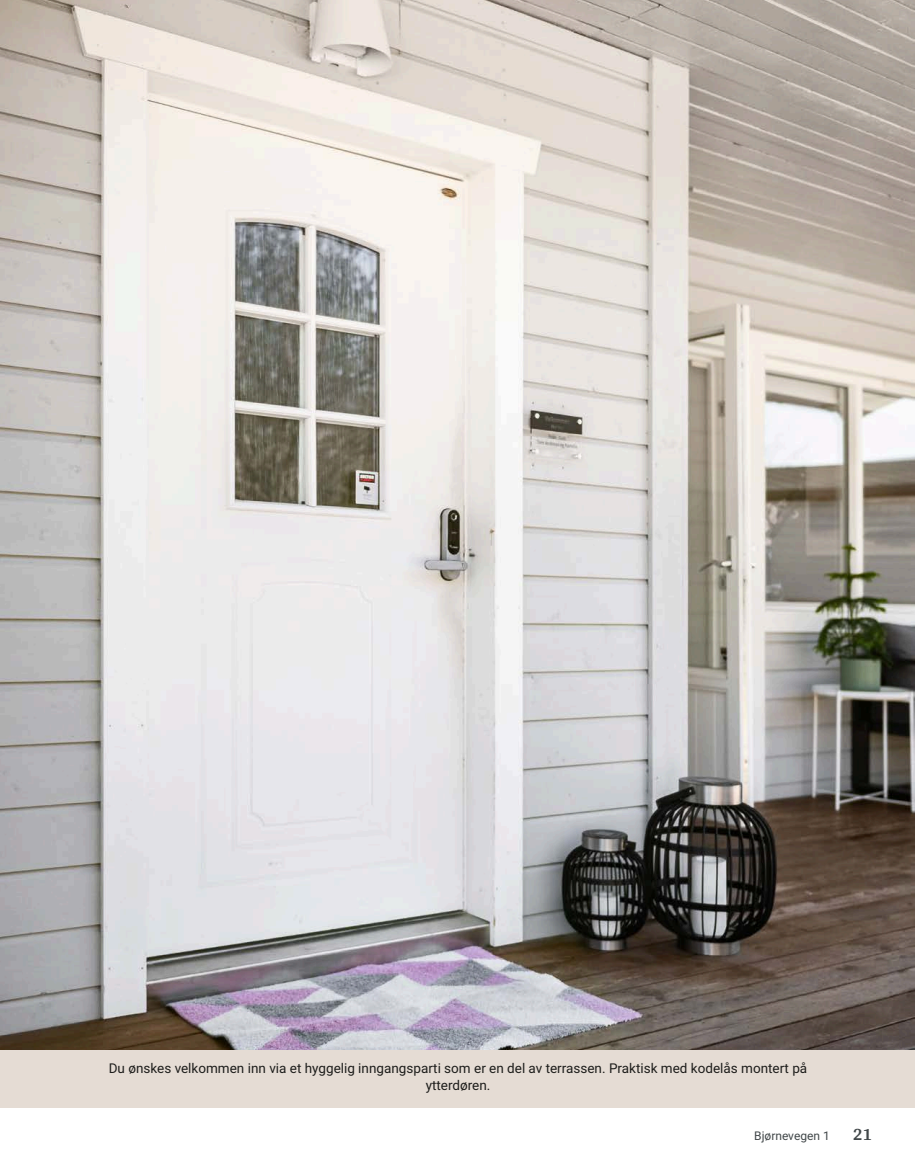
<style>
.page{position:relative;width:915px;height:1172px;background:#fff}
.page>*{position:absolute;margin:0;border:0;box-sizing:border-box;transform-origin:0 0}
.t1{font:700 18px "Arya";color:#414749}
.t2{font:13.5px/16.5px "Roboto Vitec";color:#1d1d1b;text-align:center}
.t3{font:12px "Roboto Vitec";color:#414749}
</style>
<div class="page">
<img style="left:0;top:0;width:914px;height:1050px">
<div style="left:0;top:1050px;width:914px;height:58px;background:#e5dcd4"></div>
<p class="t2" style="left:109px;top:1060px;width:699px">Du ønskes velkommen inn via et hyggelig inngangsparti som er en del av terrassen. Praktisk med kodelås montert på ytterdøren.</p>
<p class="t3" style="left:754px;top:1127px;width:77px">Bjørnevegen 1</p>
<h1 class="t1" style="left:852px;top:1123px;width:21px">21</h1>
</div>
